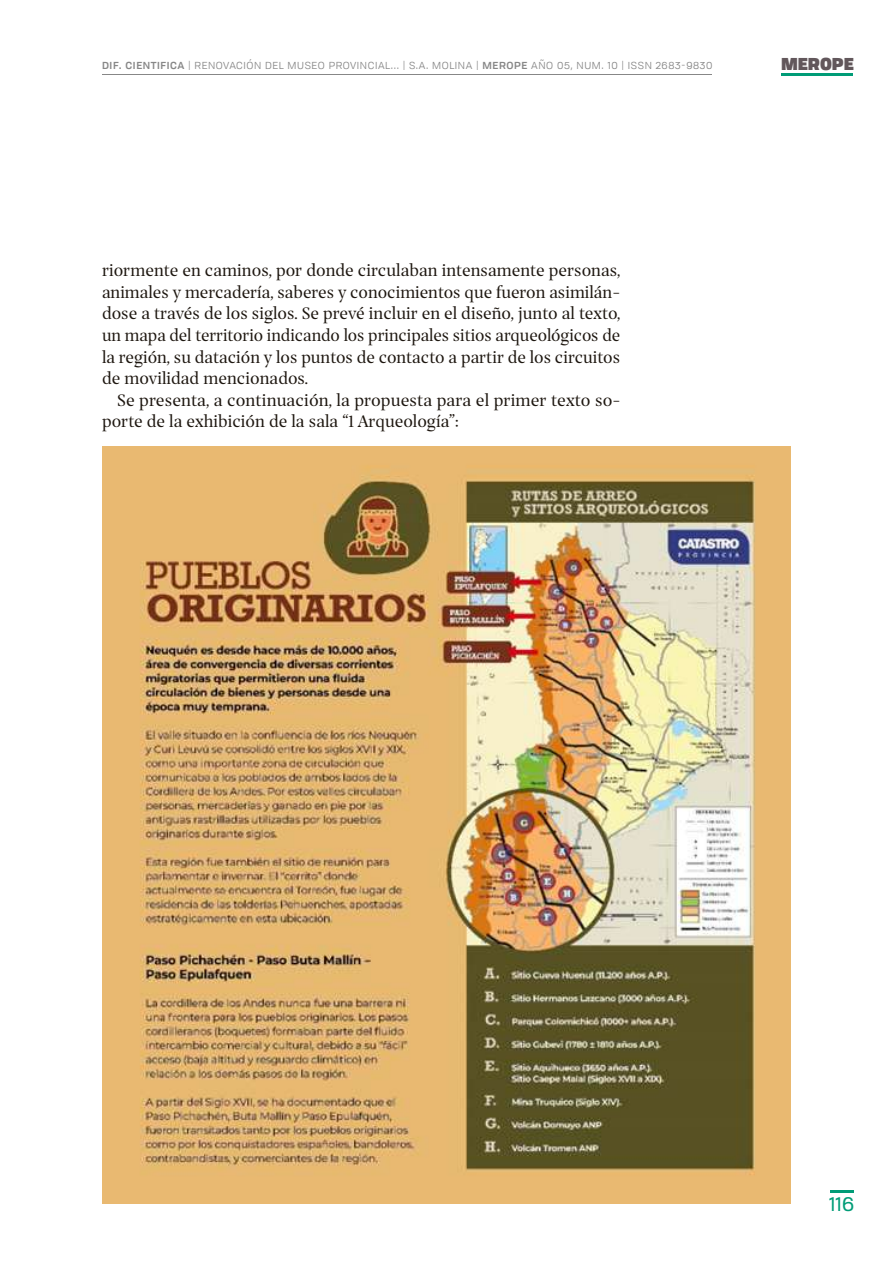
<style>
.page{position:relative;width:893px;height:1263px;background:#fff}
.page>*{position:absolute;margin:0;border:0;box-sizing:border-box;transform-origin:0 0}
.t1{font:19.5px "Tofino Personal";color:#009c77}
.t2{font:18px/21.6px "Prospectus M";color:#1d160f;text-align:justify}
.t3{font:900 16.5px "Tofino Personal";color:#62575b}
.t4{font:12px "Tofino Personal";letter-spacing:.05em;color:#878787}
.s1{font-weight:500}
</style>
<div class="page">
<hr style="left:830px;top:1190px;width:24px;height:2px;background:#009c77">
<hr style="left:782px;top:73px;width:71px;height:2px;background:#009c77">
<hr style="left:102px;top:74px;width:609px;height:1px;background:#878787">
<img style="left:103px;top:447px;width:688px;height:757px">
<p class="t4" style="left:102px;top:56px;width:612px"><span class="s1">DIF. CIENTIFICA</span> | RENOVACIÓN DEL MUSEO PROVINCIAL... | S.A. MOLINA | <span class="s1">MEROPE</span> AÑO 05, NUM. 10 | ISSN 2683-9830</p>
<p class="t3" style="left:781px;top:49px;width:74px">MEROPE</p>
<p class="t2" style="left:102px;top:259px;width:520px">riormente en caminos, por donde circulaban intensamente personas, animales y mercadería, saberes y conocimientos que fueron asimilán&shy;dose a través de los siglos. Se prevé incluir en el diseño, junto al texto, un mapa del territorio indicando los principales sitios arqueológicos de la región, su datación y los puntos de contacto a partir de los circuitos de movilidad mencionados.</p>
<p class="t2" style="left:102px;top:389px;width:520px;text-indent:15px">Se presenta, a continuación, la propuesta para el primer texto so&shy;porte de la exhibición de la sala “1 Arqueología”:</p>
<p class="t1" style="left:829px;top:1189px;width:26px">116</p>
</div>
